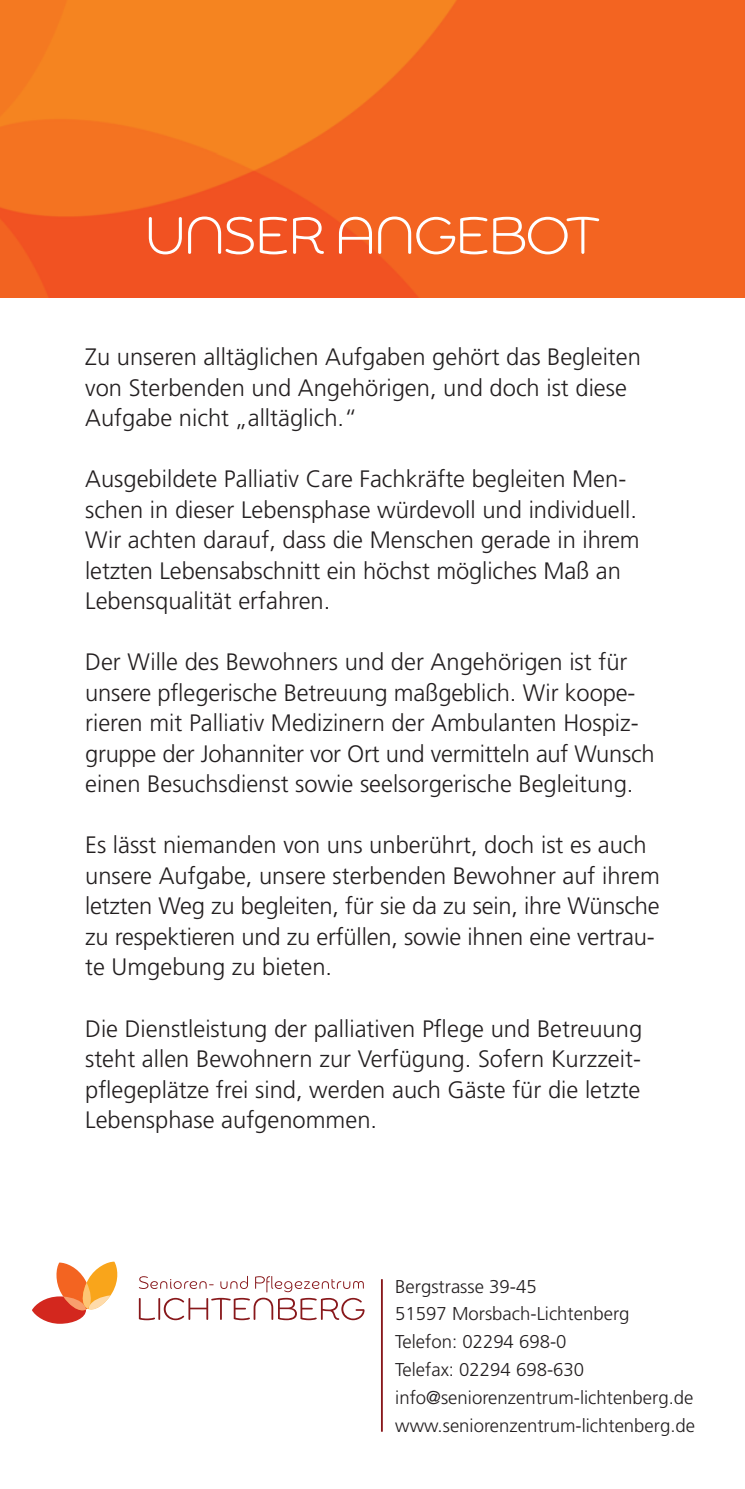
<style>
.page{position:relative;width:745px;height:1489px;background:#fff}
.page>*{position:absolute;margin:0;border:0;box-sizing:border-box;transform-origin:0 0}
.t1{font:300 52.5px "Chennai";color:#fff}
.t2{font:300 23.75px/30.5px "Frutiger LT";color:#231f20}
.t3{font:300 18.5px/27.8px "Frutiger LT";color:#231f20}
</style>
<div class="page">
<img style="left:0;top:0;width:744px;height:298px">
<svg style="left:32px;top:1261px;width:86px;height:62px"></svg>
<svg style="left:138px;top:1275px;width:226px;height:45px"></svg>
<hr style="left:381px;top:1278px;width:1px;height:153px;background:#88181b">
<h1 class="t1" style="left:146px;top:202px;width:455px">UNSER ANGEBOT</h1>
<p class="t2" style="left:85px;top:342px;width:557px">Zu unseren alltäglichen Aufgaben gehört das Begleiten von Sterbenden und Angehörigen, und doch ist diese<br>Aufgabe nicht „alltäglich.“</p>
<p class="t2" style="left:85px;top:464px;width:555px">Ausgebildete Palliativ Care Fachkräfte begleiten Men&shy;schen in dieser Lebensphase würdevoll und individuell.<br>Wir achten darauf, dass die Menschen gerade in ihrem letzten Lebensabschnitt ein höchst mögliches Maß an Lebensqualität erfahren.</p>
<p class="t2" style="left:85px;top:647px;width:570px">Der Wille des Bewohners und der Angehörigen ist für unsere pflegerische Betreuung maßgeblich. Wir koope&shy;rieren mit Palliativ Medizinern der Ambulanten Hospiz&shy;gruppe der Johanniter vor Ort und vermitteln auf Wunsch einen Besuchsdienst sowie seelsorgerische Begleitung.</p>
<p class="t2" style="left:85px;top:830px;width:576px">Es lässt niemanden von uns unberührt, doch ist es auch unsere Aufgabe, unsere sterbenden Bewohner auf ihrem letzten Weg zu begleiten, für sie da zu sein, ihre Wünsche zu respektieren und zu erfüllen, sowie ihnen eine vertrau&shy;te Umgebung zu bieten.</p>
<p class="t2" style="left:85px;top:1013px;width:558px;text-align:justify">Die Dienstleistung der palliativen Pflege und Betreuung steht allen Bewohnern zur Verfügung. Sofern Kurzzeit&shy;pflegeplätze frei sind, werden auch Gäste für die letzte Lebensphase aufgenommen.</p>
<p class="t3" style="left:395px;top:1272px;width:301px">Bergstrasse 39-45<br>51597 Morsbach-Lichtenberg<br>Telefon: 02294 698-0<br>Telefax: 02294 698-630 info@seniorenzentrum-lichtenberg.de www.seniorenzentrum-lichtenberg.de</p>
</div>
